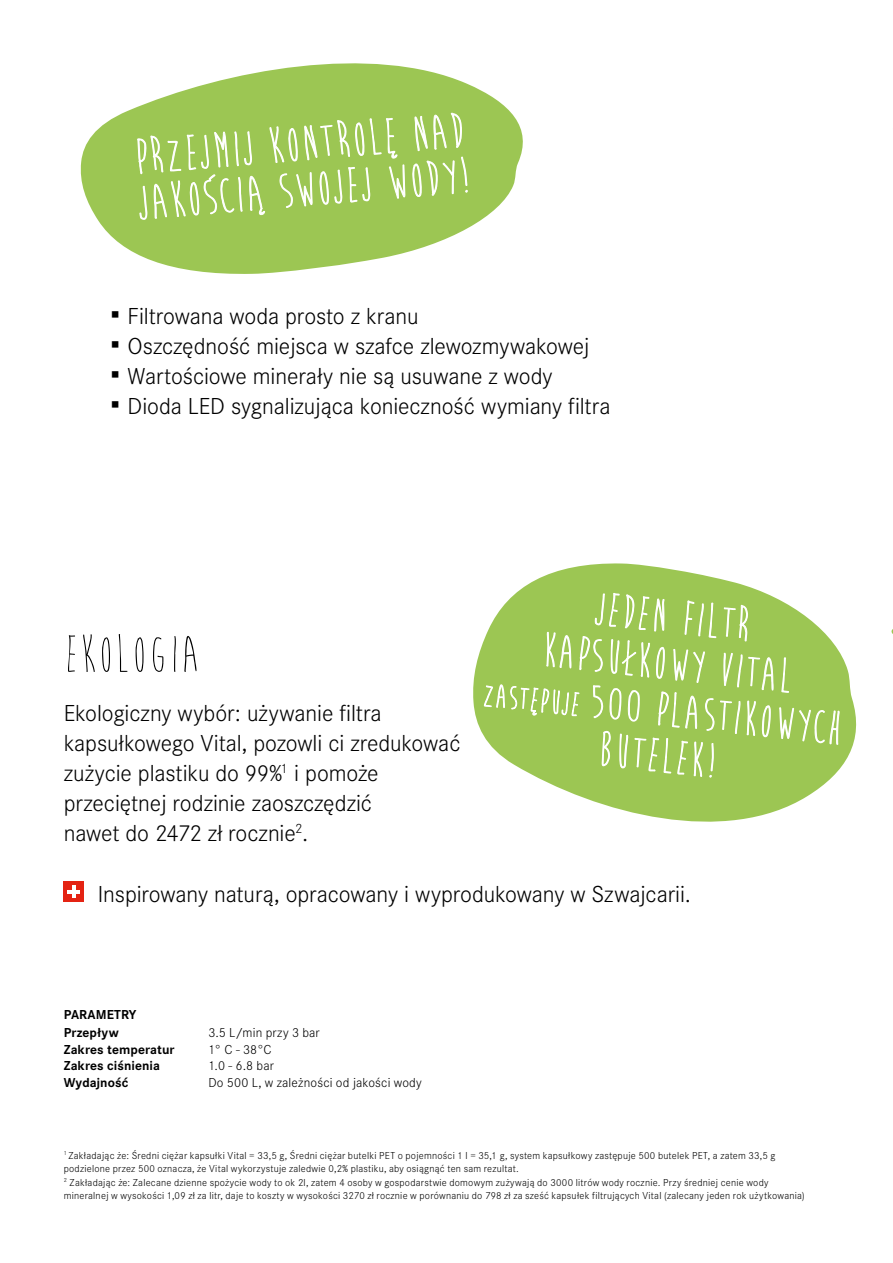
<style>
.page{position:relative;width:893px;height:1263px;background:#fff}
.page>*{position:absolute;margin:0;border:0;box-sizing:border-box;transform-origin:0 0}
.t1{font:54px "Brain Flower PL";color:#000;scale:1.06 1}
.t2{font:300 24px/30px "Corporate S";letter-spacing:-.005em;color:#000}
.t3{font:300 13.5px/16.5px "Corporate S";letter-spacing:.01em;color:#000}
.t4{font:700 13.5px/16.5px "Corporate S";letter-spacing:.005em;color:#000}
.t5{font:300 10.5px/13.5px "Corporate S";letter-spacing:.02em;color:#000}
</style>
<div class="page">
<svg style="left:80px;top:63px;width:443px;height:211px;fill:#9cc653"></svg>
<div style="left:64px;top:882px;width:20px;height:20px;background:#e42313"></div>
<hr style="left:68px;top:890px;width:12px;height:4px;background:#fff">
<hr style="left:72px;top:885px;width:4px;height:13px;background:#fff">
<svg style="left:473px;top:640px;width:384px;height:182px"></svg>
<svg style="left:137px;top:107px;width:269px;height:115px;background:#a7cc67"></svg>
<svg style="left:412px;top:99px;width:56px;height:110px;background:#aace6b"></svg>
<svg style="left:484px;top:563px;width:356px;height:253px"></svg>
<h2 class="t2" style="left:111px;top:300px;width:309px">▪ Filtrowana woda prosto z kranu</h2>
<h2 class="t2" style="left:111px;top:330px;width:480px">▪ Oszczędność miejsca w szafce zlewozmywakowej</h2>
<h2 class="t2" style="left:111px;top:360px;width:444px">▪ Wartościowe minerały nie są usuwane z wody</h2>
<h2 class="t2" style="left:111px;top:390px;width:501px">▪ Dioda LED sygnalizująca konieczność wymiany filtra</h2>
<h1 class="t1" style="left:64px;top:627px;width:131px">EkologiA</h1>
<h2 class="t2" style="left:64px;top:697px;width:398px">Ekologiczny wybór: używanie filtra kapsułkowego Vital, pozowli ci zredukować zużycie plastiku do 99%<sup>1</sup> i pomoże przeciętnej rodzinie zaoszczędzić<br>nawet do 2472 zł rocznie<sup>2</sup>.</h2>
<h2 class="t2" style="left:98px;top:877px;width:595px">Inspirowany naturą, opracowany i wyprodukowany w Szwajcarii.</h2>
<p class="t4" style="left:64px;top:1005px;width:74px">PARAMETRY</p>
<p class="t4" style="left:64px;top:1023px;width:112px">Przepływ<br>Zakres temperatur<br>Zakres ciśnienia<br>Wydajność</p>
<p class="t3" style="left:208px;top:1024px;width:215px">3.5 L/min przy 3 bar<br>1° C - 38°C<br>1.0 - 6.8 bar<br>Do 500 L, w zależności od jakości wody</p>
<p class="t5" style="left:64px;top:1148px;width:742px"><sup>1</sup> Zakładając że: Średni ciężar kapsułki Vital = 33,5 g, Średni ciężar butelki PET o pojemności 1 l = 35,1 g, system kapsułkowy zastępuje 500 butelek PET, a zatem 33,5 g podzielone przez 500 oznacza, że Vital wykorzystuje zaledwie 0,2% plastiku, aby osiągnąć ten sam rezultat.<br><sup>2</sup> Zakładając że: Zalecane dzienne spożycie wody to ok 2l, zatem 4 osoby w gospodarstwie domowym zużywają do 3000 litrów wody rocznie. Przy średniej cenie wody mineralnej w wysokości 1,09 zł za litr, daje to koszty w wysokości 3270 zł rocznie w porównaniu do 798 zł za sześć kapsułek filtrujących Vital (zalecany jeden rok użytkowania)</p>
</div>
